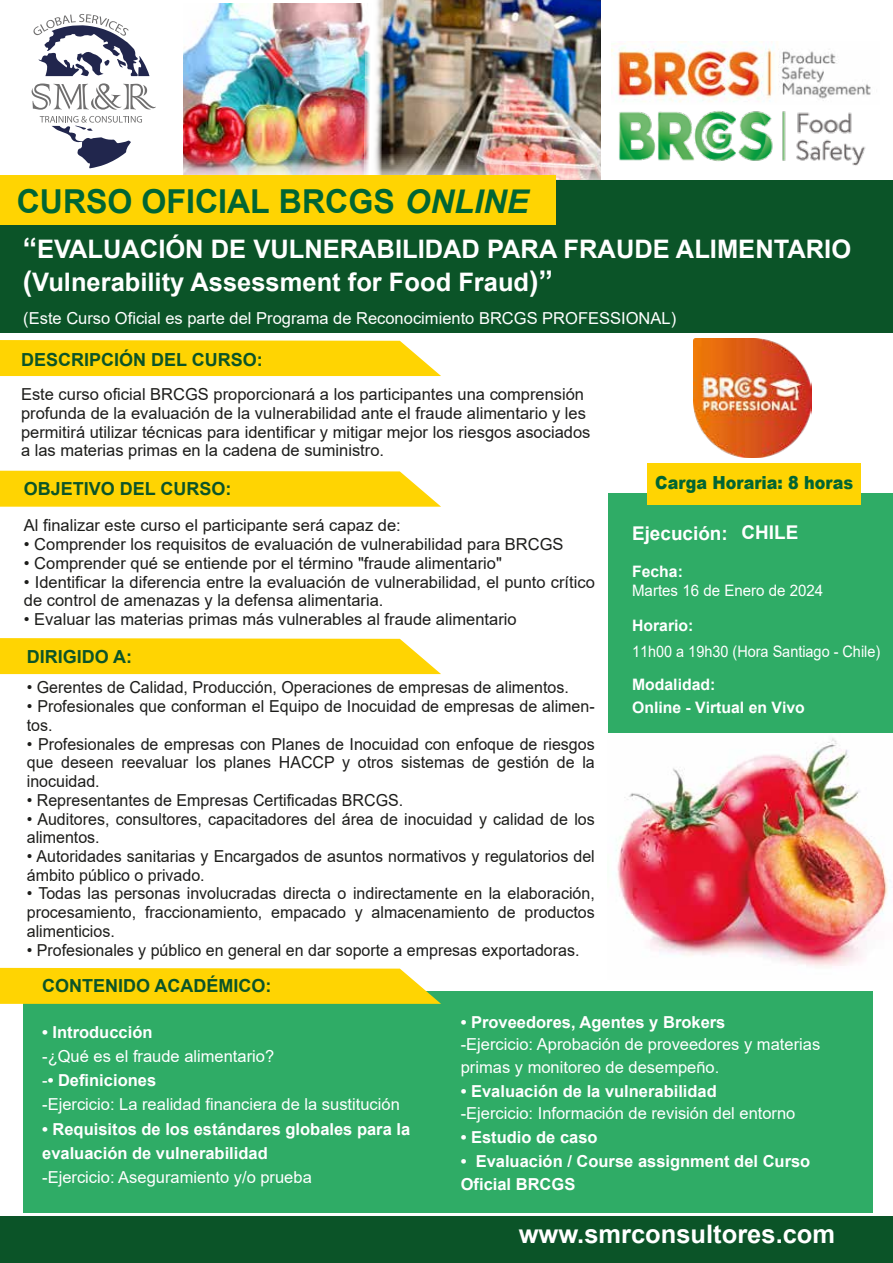
<style>
.page{position:relative;width:893px;height:1263px;background:#fff}
.page>*{position:absolute;margin:0;border:0;box-sizing:border-box;transform-origin:0 0}
.t1{font:700 33px "Arial";color:#006533}
.t2{font:700 25.5px/33px "Arial";color:#fff}
.t3{font:700 18.9px "Arial";color:#fff}
.t4{font:700 18px "Arial";color:#0b5428}
.t5{font:900 18px "Arial";color:#006533;scale:.89 1}
.t6{font:16.5px/18.8px "Arial";color:#1d1d1b}
.t7{font:16.5px/24px "Arial";color:#fff}
.t8{font:700 16.5px/22.5px "Arial";color:#fff}
.t9{font:700 15.75px/22.5px "Arial";color:#fff}
.t10{font:15.75px "Arial";color:#fff;scale:.92 1}
.t11{font:15.75px "Arial";color:#fff;scale:.96 1}
.s1{font-style:italic;font-size:32.7px}
.s2{font-size:28.5px}
.s3{font-weight:700}
</style>
<div class="page">
<img style="left:183px;top:4px;width:181px;height:143px">
<img style="left:384px;top:0;width:216px;height:147px">
<svg style="left:364px;top:0;width:20px;height:147px"></svg>
<div style="left:0;top:1216px;width:893px;height:47px;background:#0b5428"></div>
<svg style="left:0;top:471px;width:441px;height:36px;background:#ffd610"></svg>
<svg style="left:0;top:340px;width:441px;height:36px;background:#ffd610"></svg>
<svg style="left:0;top:638px;width:441px;height:36px;background:#ffd610"></svg>
<div style="left:23px;top:991px;width:850px;height:222px;background:#2fac66"></div>
<img style="left:18px;top:147px;width:875px;height:34px">
<svg style="left:32px;top:83px;width:124px;height:27px"></svg>
<svg style="left:40px;top:116px;width:102px;height:52px"></svg>
<svg style="left:33px;top:14px;width:116px;height:62px"></svg>
<div style="left:0;top:181px;width:893px;height:152px;background:#0b5428"></div>
<svg style="left:0;top:968px;width:441px;height:36px;background:#fdd50e"></svg>
<div style="left:0;top:176px;width:555px;height:49px;background:#ffd402"></div>
<img style="left:608px;top:732px;width:285px;height:236px">
<img style="left:601px;top:111px;width:284px;height:63px">
<img style="left:612px;top:42px;width:259px;height:60px">
<div style="left:608px;top:493px;width:285px;height:239px;background:#2fac66"></div>
<div style="left:648px;top:463px;width:213px;height:41px;background:#ffd402"></div>
<img style="left:693px;top:339px;width:118px;height:118px">
<h1 class="t1" style="left:17px;top:178px;width:513px">CURSO OFICIAL BRCGS <span class="s1">ONLINE</span></h1>
<h2 class="t2" style="left:23px;top:233px;width:830px"><span class="s2">“</span>EVALUACIÓN DE VULNERABILIDAD PARA FRAUDE ALIMENTARIO <span class="s2">(</span>Vulnerability Assessment for Food Fraud<span class="s2">)”</span></h2>
<p class="t7" style="left:23px;top:306px;width:654px">(Este Curso Oficial es parte del Programa de Reconocimiento BRCGS PROFESSIONAL)</p>
<p class="t4" style="left:21px;top:347px;width:243px">DESCRIPCIÓN DEL CURSO:</p>
<p class="t6" style="left:21px;top:385px;width:571px">Este curso oficial BRCGS proporcionará a los participantes una comprensión profunda de la evaluación de la vulnerabilidad ante el fraude alimentario y les permitirá utilizar técnicas para identificar y mitigar mejor los riesgos asociados a las materias primas en la cadena de suministro.</p>
<p class="t4" style="left:24px;top:476px;width:209px">OBJETIVO DEL CURSO:</p>
<p class="t6" style="left:24px;top:516px;width:378px">Al finalizar este curso el participante será capaz de:</p>
<p class="t6" style="left:24px;top:535px;width:541px">• Comprender los requisitos de evaluación de vulnerabilidad para BRCGS</p>
<p class="t6" style="left:24px;top:554px;width:479px">• Comprender qué se entiende por el término "fraude alimentario"</p>
<p class="t6" style="left:24px;top:572px;width:572px">• Identificar la diferencia entre la evaluación de vulnerabilidad, el punto crítico de control de amenazas y la defensa alimentaria.</p>
<p class="t6" style="left:24px;top:610px;width:494px">• Evaluar las materias primas más vulnerables al fraude alimentario</p>
<p class="t4" style="left:27px;top:643px;width:107px">DIRIGIDO A:</p>
<p class="t6" style="left:27px;top:678px;width:544px">• Gerentes de Calidad, Producción, Operaciones de empresas de alimentos.</p>
<p class="t6" style="left:27px;top:697px;width:569px">• Profesionales que conforman el Equipo de Inocuidad de empresas de alimen&shy;tos.</p>
<p class="t6" style="left:27px;top:734px;width:569px;text-align:justify">• Profesionales de empresas con Planes de Inocuidad con enfoque de riesgos que deseen reevaluar los planes HACCP y otros sistemas de gestión de la inocuidad.</p>
<p class="t6" style="left:27px;top:790px;width:378px">• Representantes de Empresas Certificadas BRCGS.</p>
<p class="t6" style="left:27px;top:809px;width:569px">• Auditores, consultores, capacitadores del área de inocuidad y calidad de los alimentos.</p>
<p class="t6" style="left:27px;top:847px;width:569px">• Autoridades sanitarias y Encargados de asuntos normativos y regulatorios del ámbito público o privado.</p>
<p class="t6" style="left:27px;top:884px;width:569px;text-align:justify">• Todas las personas involucradas directa o indirectamente en la elaboración, procesamiento, fraccionamiento, empacado y almacenamiento de productos alimenticios.</p>
<p class="t6" style="left:27px;top:940px;width:554px">• Profesionales y público en general en dar soporte a empresas exportadoras.</p>
<p class="t5" style="left:655px;top:470px;width:224px">Carga Horaria: 8 horas</p>
<p class="t3" style="left:632px;top:520px;width:168px">Ejecución: CHILE</p>
<p class="t9" style="left:632px;top:560px;width:52px">Fecha:</p>
<p class="t11" style="left:632px;top:580px;width:201px">Martes 16 de Enero de 2024</p>
<p class="t9" style="left:632px;top:615px;width:63px">Horario:</p>
<p class="t10" style="left:632px;top:640px;width:271px">11h00 a 19h30 (Hora Santiago - Chile)</p>
<p class="t9" style="left:632px;top:674px;width:174px">Modalidad:<br>Online - Virtual en Vivo</p>
<p class="t4" style="left:42px;top:973px;width:231px">CONTENIDO ACADÉMICO:</p>
<p class="t8" style="left:42px;top:1021px;width:112px">• Introducción</p>
<p class="t7" style="left:42px;top:1044px;width:359px">-¿Qué es el fraude alimentario?<br>-<span class="s3">• Definiciones<br></span>-Ejercicio: La realidad financiera de la sustitución</p>
<p class="t8" style="left:42px;top:1117px;width:369px;line-height:24px">• Requisitos de los estándares globales para la evaluación de vulnerabilidad</p>
<p class="t7" style="left:42px;top:1164px;width:271px">-Ejercicio: Aseguramiento y/o prueba</p>
<p class="t8" style="left:461px;top:1011px;width:266px">• Proveedores, Agentes y Brokers</p>
<p class="t7" style="left:461px;top:1033px;width:361px;line-height:22.5px">-Ejercicio: Aprobación de proveedores y materias primas y monitoreo de desempeño.</p>
<p class="t8" style="left:461px;top:1080px;width:258px">• Evaluación de la vulnerabilidad</p>
<p class="t7" style="left:461px;top:1101px;width:336px">-Ejercicio: Información de revisión del entorno</p>
<p class="t8" style="left:461px;top:1126px;width:138px">• Estudio de caso</p>
<p class="t8" style="left:461px;top:1150px;width:351px">• Evaluación / Course assignment del Curso<br>Oficial BRCGS</p>
<h2 class="t2" style="left:519px;top:1218px;width:318px">www.smrconsultores.com</h2>
</div>
